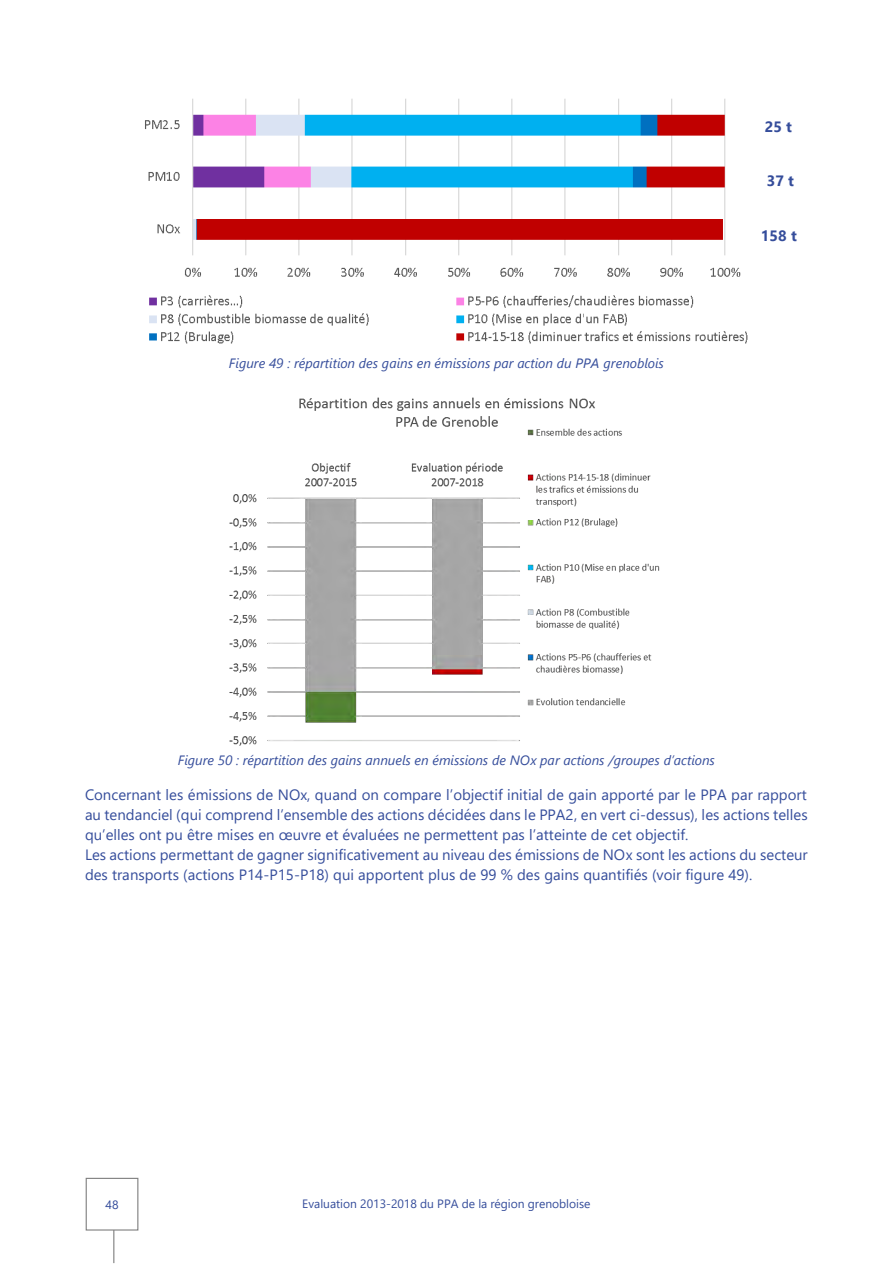
<style>
.page{position:relative;width:893px;height:1264px;background:#fff}
.page>*{position:absolute;margin:0;border:0;box-sizing:border-box;transform-origin:0 0}
.t1{font:15px/20px "Segoe UI";color:#354d9b;text-align:justify}
.t2{font:700 15px "Segoe UI";letter-spacing:.005em;color:#354d9b}
.t3{font:italic 13.5px "Segoe UI";color:#354d9b}
.t4{font:12px "Segoe UI";letter-spacing:-.005em;color:#354d9b}
</style>
<div class="page">
<hr style="left:113px;top:1229px;width:1px;height:33px;background:#7f7f7f">
<div style="left:86px;top:1177px;width:52px;height:53px;border:1px solid #7f7f7f"></div>
<img style="left:87px;top:1183px;width:50px;height:40px">
<img style="left:145px;top:98px;width:603px;height:246px">
<img style="left:229px;top:397px;width:431px;height:349px">
<img style="left:739px;top:116px;width:9px;height:22px">
<img style="left:741px;top:170px;width:7px;height:25px">
<img style="left:744px;top:225px;width:4px;height:19px">
<p class="t2" style="left:764px;top:116px;width:29px">25 t</p>
<p class="t2" style="left:766px;top:170px;width:29px">37 t</p>
<p class="t3" style="left:229px;top:353px;width:436px">Figure 49 : répartition des gains en émissions par action du PPA grenoblois</p>
<p class="t2" style="left:760px;top:225px;width:37px">158 t</p>
<p class="t3" style="left:178px;top:750px;width:538px">Figure 50 : répartition des gains annuels en émissions de NOx par actions /groupes d’actions</p>
<p class="t1" style="left:85px;top:783px;width:724px">Concernant les émissions de NOx, quand on compare l’objectif initial de gain apporté par le PPA par rapport au tendanciel (qui comprend l’ensemble des actions décidées dans le PPA2, en vert ci-dessus), les actions telles qu’elles ont pu être mises en œuvre et évaluées ne permettent pas l’atteinte de cet objectif.</p>
<p class="t1" style="left:85px;top:843px;width:724px">Les actions permettant de gagner significativement au niveau des émissions de NOx sont les actions du secteur des transports (actions P14-P15-P18) qui apportent plus de 99 % des gains quantifiés (voir figure 49).</p>
<p class="t4" style="left:106px;top:1196px;width:14px">48</p>
<p class="t4" style="left:302px;top:1194px;width:290px">Evaluation 2013-2018 du PPA de la région grenobloise</p>
</div>
